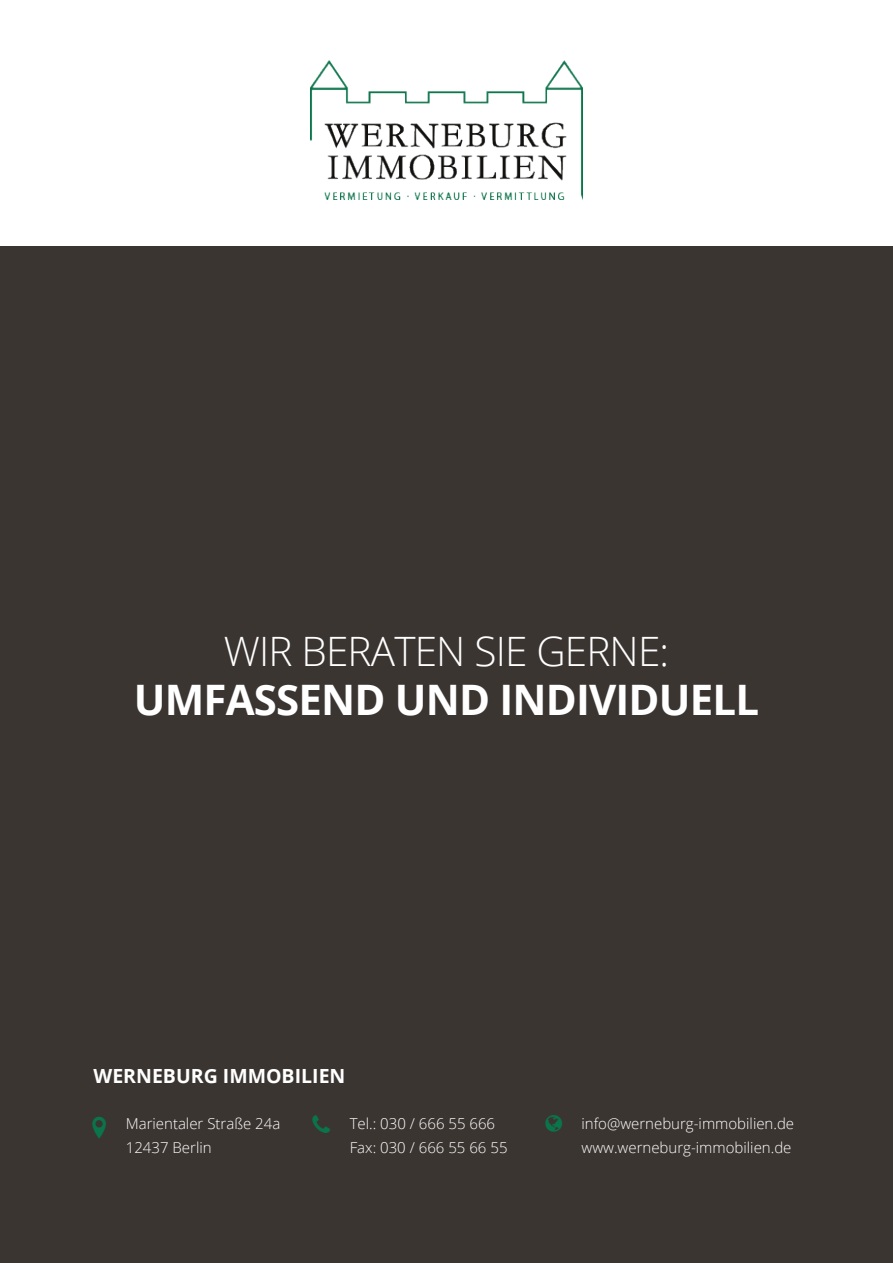
<style>
.page{position:relative;width:893px;height:1263px;background:#fff}
.page>*{position:absolute;margin:0;border:0;box-sizing:border-box;transform-origin:0 0}
.t1{font:700 42px "Open Sans";letter-spacing:-.02em;color:#fff}
.t2{font:300 40.5px "Open Sans";letter-spacing:-.02em;color:#fff}
.t3{font:700 19.5px "Open Sans";color:#fff}
.t4{font:300 15px/24px "Open Sans";color:#fff}
</style>
<div class="page">
<div style="left:0;top:247px;width:893px;height:1016px;background:#3b3532"></div>
<img style="left:310px;top:61px;width:273px;height:139px">
<h2 class="t2" style="left:224px;top:623px;width:447px">WIR BERATEN SIE GERNE:</h2>
<h1 class="t1" style="left:134px;top:670px;width:627px">UMFASSEND UND INDIVIDUELL</h1>
<h3 class="t3" style="left:94px;top:1062px;width:253px">WERNEBURG IMMOBILIEN</h3>
<p class="t4" style="left:126px;top:1111px;width:156px">Marientaler Straße 24a<br>12437 Berlin</p>
<p class="t4" style="left:350px;top:1111px;width:159px">Tel.: 030 / 666 55 666<br>Fax: 030 / 666 55 66 55</p>
<p class="t4" style="left:581px;top:1111px;width:214px">info@werneburg-immobilien.de www.werneburg-immobilien.de</p>
</div>
